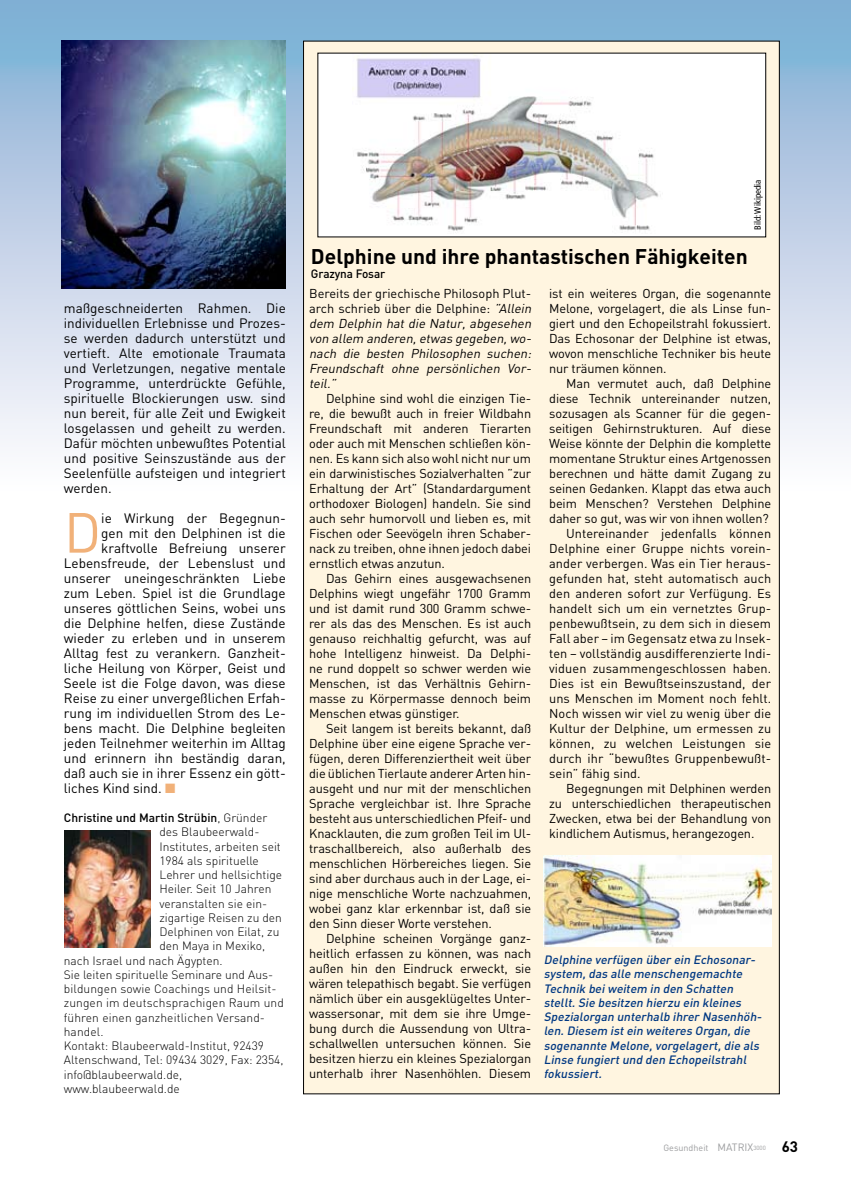
<style>
.page{position:relative;width:851px;height:1191px;background:#fff}
.page>*{position:absolute;margin:0;border:0;box-sizing:border-box;transform-origin:0 0}
.t1{font:55.65px "DIN";color:#f1b179}
.t2{font:700 21px "DIN";color:#000}
.t3{font:700 15px "DIN";color:#000}
.t4{font:13.5px/15px "DIN";color:#000;text-align:justify}
.t5{font:12.75px/15px "DIN";letter-spacing:-.01em;color:#000;text-align:justify}
.t6{font:italic 12.75px/15px "DIN";color:#000}
.t7{font:300 12px "DIN";color:#000}
.t8{font:italic 500 12px/14.2px "DIN";color:#003882}
.t9{font:500 12px "DIN";color:#000}
.t10{font:9px "DIN";color:#9c9d9f}
.t11{font:condensed 9px "Frutiger";color:#000}
.s1{color:#f1b179}
.s2{font-weight:300}
.s3{font-style:normal}
.s4{font-size:10.5px}
</style>
<div class="page">
<div style="left:0;top:0;width:850px;height:492px;background:linear-gradient(to bottom,#7eabd2,#fffdff)"></div>
<img style="left:65px;top:830px;width:86px;height:117px">
<img style="left:61px;top:40px;width:225px;height:249px">
<div style="left:303px;top:41px;width:476px;height:1053px;background:#fff5e0;border:1px solid #000"></div>
<img style="left:543px;top:855px;width:228px;height:91px">
<div style="left:318px;top:53px;width:447px;height:184px;background:#fff"></div>
<img style="left:353px;top:55px;width:308px;height:176px">
<p class="t4" style="left:64px;top:300px;width:223px">maßgeschneiderten Rahmen. Die individuellen Erlebnisse und Prozes&shy;se werden dadurch unterstützt und vertieft. Alte emotionale Traumata und Verletzungen, negative mentale Programme, unterdrückte Gefühle, spirituelle Blockierungen usw. sind nun bereit, für alle Zeit und Ewigkeit losgelassen und geheilt zu werden.<br>Dafür möchten unbewußtes Potential und positive Seinszustände aus der Seelenfülle aufsteigen und integriert werden.</p>
<h1 class="t1" style="left:64px;top:496px;width:39px">D</h1>
<p class="t4" style="left:101px;top:510px;width:186px">ie Wirkung der Begegnun-</p>
<p class="t4" style="left:101px;top:525px;width:186px">gen mit den Delphinen ist die</p>
<p class="t4" style="left:101px;top:540px;width:186px">kraftvolle Befreiung unserer</p>
<p class="t4" style="left:64px;top:555px;width:223px">Lebensfreude, der Lebenslust und</p>
<p class="t4" style="left:64px;top:570px;width:223px">unserer uneingeschränkten Liebe</p>
<p class="t4" style="left:64px;top:585px;width:223px">zum Leben. Spiel ist die Grundlage</p>
<p class="t4" style="left:64px;top:600px;width:223px">unseres göttlichen Seins, wobei uns</p>
<p class="t4" style="left:64px;top:615px;width:223px">die Delphine helfen, diese Zustände</p>
<p class="t4" style="left:64px;top:630px;width:223px">wieder zu erleben und in unserem</p>
<p class="t4" style="left:64px;top:645px;width:223px">Alltag fest zu verankern. Ganzheit-</p>
<p class="t4" style="left:64px;top:660px;width:223px">liche Heilung von Körper, Geist und</p>
<p class="t4" style="left:64px;top:675px;width:223px">Seele ist die Folge davon, was diese</p>
<p class="t4" style="left:64px;top:690px;width:223px">Reise zu einer unvergeßlichen Erfah-</p>
<p class="t4" style="left:64px;top:705px;width:223px">rung im individuellen Strom des Le-</p>
<p class="t4" style="left:64px;top:720px;width:223px">bens macht. Die Delphine begleiten</p>
<p class="t4" style="left:64px;top:735px;width:223px">jeden Teilnehmer weiterhin im Alltag</p>
<p class="t4" style="left:64px;top:750px;width:223px">und erinnern ihn beständig daran,</p>
<p class="t4" style="left:64px;top:765px;width:223px">daß auch sie in ihrer Essenz ein gött-</p>
<p class="t4" style="left:64px;top:780px;width:113px">liches Kind sind. <span class="s1">■</span></p>
<p class="t9" style="left:64px;top:810px;width:205px">Christine und Martin Strübin<span class="s2">, Gründer</span></p>
<p class="t7" style="left:159px;top:824px;width:102px">des Blaubeerwald-</p>
<p class="t7" style="left:159px;top:838px;width:123px">Institutes, arbeiten seit</p>
<p class="t7" style="left:159px;top:852px;width:101px">1984 als spirituelle</p>
<p class="t7" style="left:159px;top:866px;width:124px">Lehrer und hellsichtige</p>
<p class="t7" style="left:159px;top:881px;width:113px">Heiler. Seit 10 Jahren</p>
<p class="t7" style="left:159px;top:895px;width:109px">veranstalten sie ein-</p>
<p class="t7" style="left:159px;top:909px;width:124px">zigartige Reisen zu den</p>
<p class="t7" style="left:159px;top:923px;width:121px">Delphinen von Eilat, zu</p>
<p class="t7" style="left:159px;top:938px;width:107px">den Maya in Mexiko,</p>
<p class="t7" style="left:64px;top:952px;width:160px">nach Israel und nach Ägypten.</p>
<p class="t7" style="left:64px;top:966px;width:211px">Sie leiten spirituelle Seminare und Aus-</p>
<p class="t7" style="left:64px;top:980px;width:214px">bildungen sowie Coachings und Heilsit-</p>
<p class="t7" style="left:64px;top:995px;width:221px">zungen im deutschsprachigen Raum und</p>
<p class="t7" style="left:64px;top:1009px;width:203px">führen einen ganzheitlichen Versand-</p>
<p class="t7" style="left:64px;top:1023px;width:41px">handel.</p>
<p class="t7" style="left:64px;top:1037px;width:202px">Kontakt: Blaubeerwald-Institut, 92439</p>
<p class="t7" style="left:64px;top:1052px;width:221px">Altenschwand, Tel: 09434 3029, Fax: 2354,</p>
<p class="t7" style="left:64px;top:1066px;width:120px">info@blaubeerwald.de,</p>
<p class="t7" style="left:64px;top:1080px;width:117px">www.blaubeerwald.de</p>
<p class="t11" style="left:752px;top:230px;width:52px;rotate:-90deg">Bild: Wikipedia</p>
<h2 class="t2" style="left:311px;top:243px;width:438px">Delphine und ihre phantastischen Fähigkeiten</h2>
<p class="t9" style="left:311px;top:266px;width:76px">Grazyna Fosar</p>
<p class="t6" style="left:309px;top:285px;width:226px"><span class="s3">Bereits der griechische Philosoph Plut&shy;arch schrieb über die Delphine:</span> ”Allein dem Delphin hat die Natur, abgesehen von allem anderen,etwas gegeben,wo&shy;nach die besten Philosophen suchen:<br>Freundschaft ohne persönlichen Vor&shy;teil.”</p>
<p class="t5" style="left:309px;top:390px;width:223px;text-indent:17px">Delphine sind wohl die einzigen Tie&shy;re, die bewußt auch in freier Wildbahn Freundschaft mit anderen Tierarten oder auch mit Menschen schließen kön&shy;nen. Es kann sich also wohl nicht nur um ein darwinistisches Sozialverhalten ”zur Erhaltung der Art” (Standardargument orthodoxer Biologen) handeln. Sie sind auch sehr humorvoll und lieben es, mit Fischen oder Seevögeln ihren Schaber&shy;nack zu treiben, ohne ihnen jedoch dabei ernstlich etwas anzutun.</p>
<p class="t5" style="left:309px;top:570px;width:223px;text-indent:17px">Das Gehirn eines ausgewachsenen Delphins wiegt ungefähr 1700 Gramm und ist damit rund 300 Gramm schwe&shy;rer als das des Menschen. Es ist auch genauso reichhaltig gefurcht, was auf hohe Intelligenz hinweist. Da Delphi&shy;ne rund doppelt so schwer werden wie Menschen, ist das Verhältnis Gehirn&shy;masse zu Körpermasse dennoch beim Menschen etwas günstiger.</p>
<p class="t5" style="left:309px;top:720px;width:223px;text-indent:17px">Seit langem ist bereits bekannt, daß Delphine über eine eigene Sprache ver&shy;fügen, deren Differenziertheit weit über die üblichen Tierlaute anderer Arten hin&shy;ausgeht und nur mit der menschlichen Sprache vergleichbar ist. Ihre Sprache besteht aus unterschiedlichen Pfeif- und Knacklauten, die zum großen Teil im Ul&shy;traschallbereich, also außerhalb des menschlichen Hörbereiches liegen. Sie sind aber durchaus auch in der Lage, ei&shy;nige menschliche Worte nachzuahmen, wobei ganz klar erkennbar ist, daß sie den Sinn dieser Worte verstehen.</p>
<p class="t5" style="left:309px;top:930px;width:223px;text-indent:17px">Delphine scheinen Vorgänge ganz&shy;heitlich erfassen zu können, was nach außen hin den Eindruck erweckt, sie wären telepathisch begabt. Sie verfügen nämlich über ein ausgeklügeltes Unter&shy;wassersonar, mit dem sie ihre Umge&shy;bung durch die Aussendung von Ultra&shy;schallwellen untersuchen können. Sie besitzen hierzu ein kleines Spezialorgan unterhalb ihrer Nasenhöhlen. Diesem</p>
<p class="t5" style="left:549px;top:285px;width:223px">ist ein weiteres Organ, die sogenannte Melone, vorgelagert, die als Linse fun&shy;giert und den Echopeilstrahl fokussiert.<br>Das Echosonar der Delphine ist etwas, wovon menschliche Techniker bis heute nur träumen können.</p>
<p class="t5" style="left:566px;top:375px;width:206px">Man vermutet auch, daß Delphine</p>
<p class="t5" style="left:549px;top:390px;width:223px">diese Technik untereinander nutzen,</p>
<p class="t5" style="left:549px;top:405px;width:223px">sozusagen als Scanner für die gegen-</p>
<p class="t5" style="left:549px;top:420px;width:223px">seitigen Gehirnstrukturen. Auf diese</p>
<p class="t5" style="left:549px;top:435px;width:223px">Weise könnte der Delphin die komplette</p>
<p class="t5" style="left:549px;top:450px;width:223px">momentane Struktur eines Artgenossen</p>
<p class="t5" style="left:549px;top:465px;width:223px">berechnen und hätte damit Zugang zu</p>
<p class="t5" style="left:549px;top:480px;width:223px">seinen Gedanken. Klappt das etwa auch</p>
<p class="t5" style="left:549px;top:495px;width:223px">beim Menschen? Verstehen Delphine</p>
<p class="t5" style="left:549px;top:510px;width:221px">daher so gut, was wir von ihnen wollen?</p>
<p class="t5" style="left:566px;top:525px;width:206px">Untereinander jedenfalls können</p>
<p class="t5" style="left:549px;top:540px;width:223px">Delphine einer Gruppe nichts vorein-</p>
<p class="t5" style="left:549px;top:555px;width:223px">ander verbergen. Was ein Tier heraus-</p>
<p class="t5" style="left:549px;top:570px;width:223px">gefunden hat, steht automatisch auch</p>
<p class="t5" style="left:549px;top:585px;width:223px">den anderen sofort zur Verfügung. Es</p>
<p class="t5" style="left:549px;top:600px;width:223px">handelt sich um ein vernetztes Grup-</p>
<p class="t5" style="left:549px;top:615px;width:223px">penbewußtsein, zu dem sich in diesem</p>
<p class="t5" style="left:549px;top:630px;width:223px">Fall aber – im Gegensatz etwa zu Insek-</p>
<p class="t5" style="left:549px;top:645px;width:223px">ten – vollständig ausdifferenzierte Indi-</p>
<p class="t5" style="left:549px;top:660px;width:223px">viduen zusammengeschlossen haben.</p>
<p class="t5" style="left:549px;top:675px;width:223px">Dies ist ein Bewußtseinszustand, der</p>
<p class="t5" style="left:549px;top:690px;width:223px">uns Menschen im Moment noch fehlt.</p>
<p class="t5" style="left:549px;top:705px;width:223px">Noch wissen wir viel zu wenig über die</p>
<p class="t5" style="left:549px;top:720px;width:223px">Kultur der Delphine, um ermessen zu</p>
<p class="t5" style="left:549px;top:735px;width:223px">können, zu welchen Leistungen sie</p>
<p class="t5" style="left:549px;top:750px;width:223px">durch ihr “bewußtes Gruppenbewußt-</p>
<p class="t5" style="left:549px;top:765px;width:93px">sein” fähig sind.</p>
<p class="t5" style="left:566px;top:780px;width:206px">Begegnungen mit Delphinen werden</p>
<p class="t5" style="left:549px;top:795px;width:223px">zu unterschiedlichen therapeutischen</p>
<p class="t5" style="left:549px;top:810px;width:223px">Zwecken, etwa bei der Behandlung von</p>
<p class="t5" style="left:549px;top:825px;width:207px">kindlichem Autismus, herangezogen.</p>
<p class="t8" style="left:543px;top:952px;width:222px">Delphine verfügen über ein Echosonar&shy;system,das alle menschengemachte Technik beiweitem in den Schatten stellt.Sie besitzen hierzu ein kleines Spezialorgan unterhalb ihrer Nasenhöh&shy;len.Diesem istein weiteres Organ,die sogenannte Melone,vorgelagert,die als Linse fungiertund den Echopeilstrahl fokussiert.</p>
<p class="t10" style="left:663px;top:1141px;width:104px">Gesundheit <span class="s4">MATRIX</span><sup>3000</sup></p>
<p class="t3" style="left:781px;top:1136px;width:18px">63</p>
</div>
